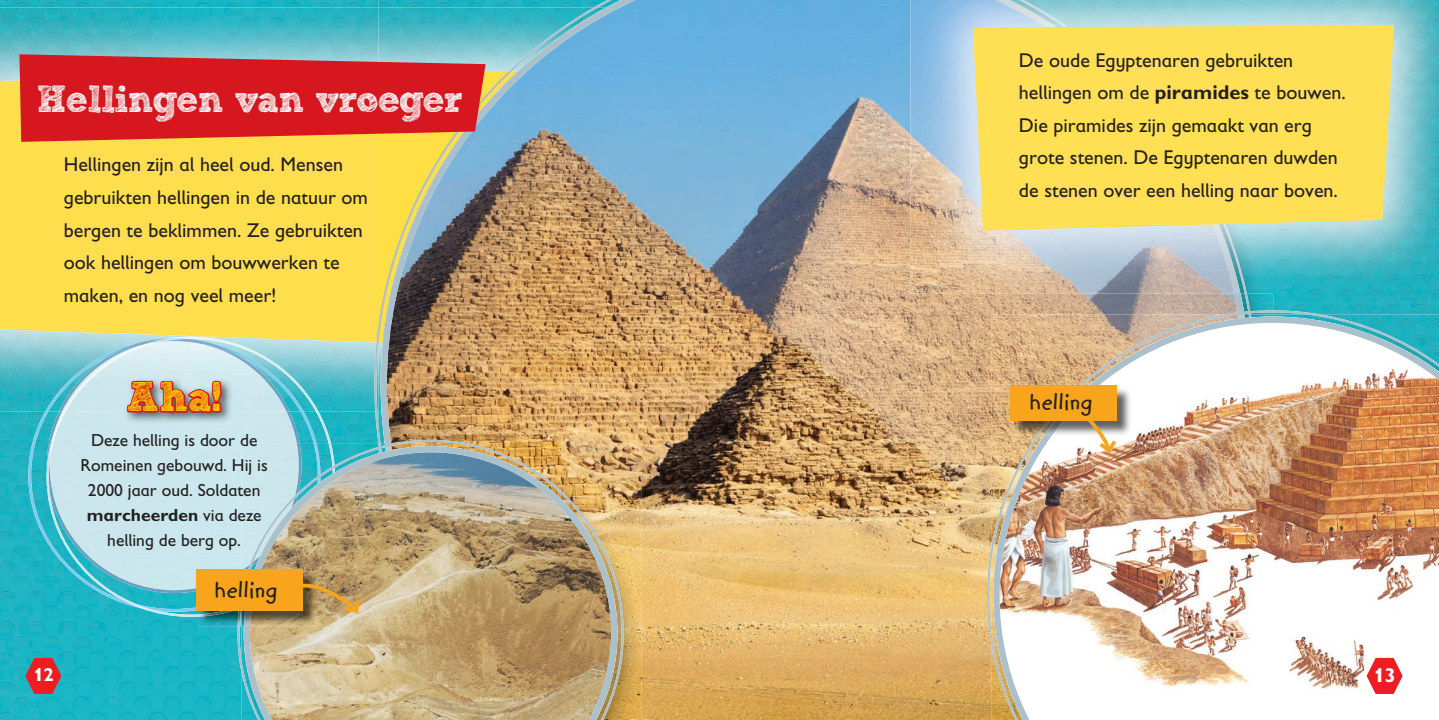
<style>
.page{position:relative;width:1439px;height:720px;background:#fff}
.page>*{position:absolute;margin:0;border:0;box-sizing:border-box;transform-origin:0 0}
.t1{font:700 41.25px "Sketch Block";color:#feca0a}
.t2{font:700 37.5px "Sketch Block";letter-spacing:-.03em;color:#fff}
.t3{font:700 25px "Kidprint";letter-spacing:.035em;color:#231f20}
.t4{font:20px/32.5px "Gill Sans Infant Std";color:#231f20}
.t5{font:700 20px "Gill Sans Infant Std";color:#fff}
.t6{font:700 18.75px "Gill Sans Infant Std";color:#fff}
.t7{font:17.5px/25px "Gill Sans Infant Std";color:#231f20;text-align:center}
.s1{font-weight:700}
</style>
<div class="page">
<img style="left:0;top:0;width:374px;height:7px">
<img style="left:0;top:411px;width:44px;height:308px">
<img style="left:44px;top:611px;width:46px;height:108px">
<img style="left:331px;top:411px;width:43px;height:28px">
<img style="left:90px;top:611px;width:45px;height:108px">
<img style="left:135px;top:611px;width:102px;height:108px">
<img style="left:270px;top:719px;width:449px;height:1px">
<img style="left:1394px;top:293px;width:45px;height:17px">
<img style="left:1256px;top:293px;width:138px;height:17px">
<img style="left:719px;top:719px;width:675px;height:1px">
<img style="left:0;top:7px;width:374px;height:64px">
<img style="left:0;top:348px;width:28px;height:63px">
<img style="left:320px;top:366px;width:54px;height:45px">
<div style="left:0;top:71px;width:374px;height:277px;background:#ffde4e"></div>
<img style="left:1087px;top:719px;width:186px;height:1px">
<img style="left:381px;top:0;width:869px;height:719px">
<img style="left:1273px;top:0;width:166px;height:293px">
<img style="left:1247px;top:0;width:26px;height:26px">
<img style="left:1247px;top:230px;width:26px;height:63px">
<img style="left:910px;top:0;width:85px;height:293px">
<img style="left:995px;top:0;width:245px;height:293px">
<div style="left:973px;top:26px;width:421px;height:204px;background:#ffdf53"></div>
<svg style="left:987px;top:310px;width:452px;height:409px;background:#afb398"></svg>
<img style="left:993px;top:316px;width:446px;height:403px">
<svg style="left:28px;top:338px;width:292px;height:273px;background:#30b7c7"></svg>
<div style="left:174px;top:411px;width:112px;height:159px;background:#cbe7ed"></div>
<img style="left:286px;top:411px;width:14px;height:28px">
<img style="left:174px;top:570px;width:22px;height:22px">
<div style="left:54px;top:466px;width:120px;height:126px;background:#cbe7ed"></div>
<img style="left:316px;top:411px;width:15px;height:28px">
<img style="left:170px;top:336px;width:148px;height:75px">
<img style="left:140px;top:607px;width:58px;height:9px">
<svg style="left:121px;top:599px;width:37px;height:11px"></svg>
<img style="left:47px;top:468px;width:90px;height:136px">
<img style="left:47px;top:466px;width:7px;height:27px">
<svg style="left:19px;top:54px;width:466px;height:88px;background:#d42f2e"></svg>
<img style="left:1012px;top:420px;width:15px;height:16px">
<img style="left:1116px;top:386px;width:16px;height:50px">
<div style="left:1010px;top:384px;width:106px;height:36px;background:#f9a51b"></div>
<svg style="left:1027px;top:395px;width:92px;height:60px"></svg>
<img style="left:624px;top:443px;width:17px;height:40px">
<img style="left:624px;top:483px;width:17px;height:39px">
<img style="left:624px;top:522px;width:17px;height:39px">
<img style="left:624px;top:561px;width:17px;height:158px">
<img style="left:237px;top:439px;width:387px;height:280px">
<img style="left:244px;top:446px;width:373px;height:273px">
<img style="left:261px;top:571px;width:57px;height:55px">
<svg style="left:241px;top:610px;width:3px;height:16px"></svg>
<img style="left:198px;top:610px;width:43px;height:16px">
<img style="left:198px;top:610px;width:41px;height:6px">
<img style="left:244px;top:610px;width:17px;height:16px">
<div style="left:196px;top:569px;width:106px;height:41px;background:#f9a51b"></div>
<svg style="left:261px;top:582px;width:101px;height:33px"></svg>
<svg style="left:43px;top:338px;width:237px;height:128px;background:#bacfd6"></svg>
<svg style="left:25px;top:657px;width:36px;height:36px"></svg>
<svg style="left:1366px;top:657px;width:36px;height:36px"></svg>
<h2 class="t2" style="left:36px;top:76px;width:428px">Hellingen van vroeger</h2>
<p class="t4" style="left:64px;top:148px;width:306px">Hellingen zijn al heel oud. Mensen gebruikten hellingen in de natuur om bergen te beklimmen. Ze gebruikten ook hellingen om bouwwerken te maken, en nog veel meer!</p>
<h1 class="t1" style="left:127px;top:371px;width:96px">Aha!</h1>
<p class="t7" style="left:81px;top:427px;width:189px">Deze helling is door de<br>Romeinen gebouwd. Hij is<br>2000 jaar oud. Soldaten <span class="s1">marcheerden</span> via deze helling de berg op.</p>
<p class="t3" style="left:215px;top:576px;width:63px">helling</p>
<p class="t4" style="left:1019px;top:44px;width:328px">De oude Egyptenaren gebruikten hellingen om de <span class="s1">piramides</span> te bouwen.<br>Die piramides zijn gemaakt van erg grote stenen. De Egyptenaren duwden de stenen over een helling naar boven.</p>
<p class="t3" style="left:1030px;top:388px;width:63px">helling</p>
<p class="t6" style="left:33px;top:663px;width:22px">12</p>
<p class="t5" style="left:1374px;top:663px;width:23px">13</p>
</div>
